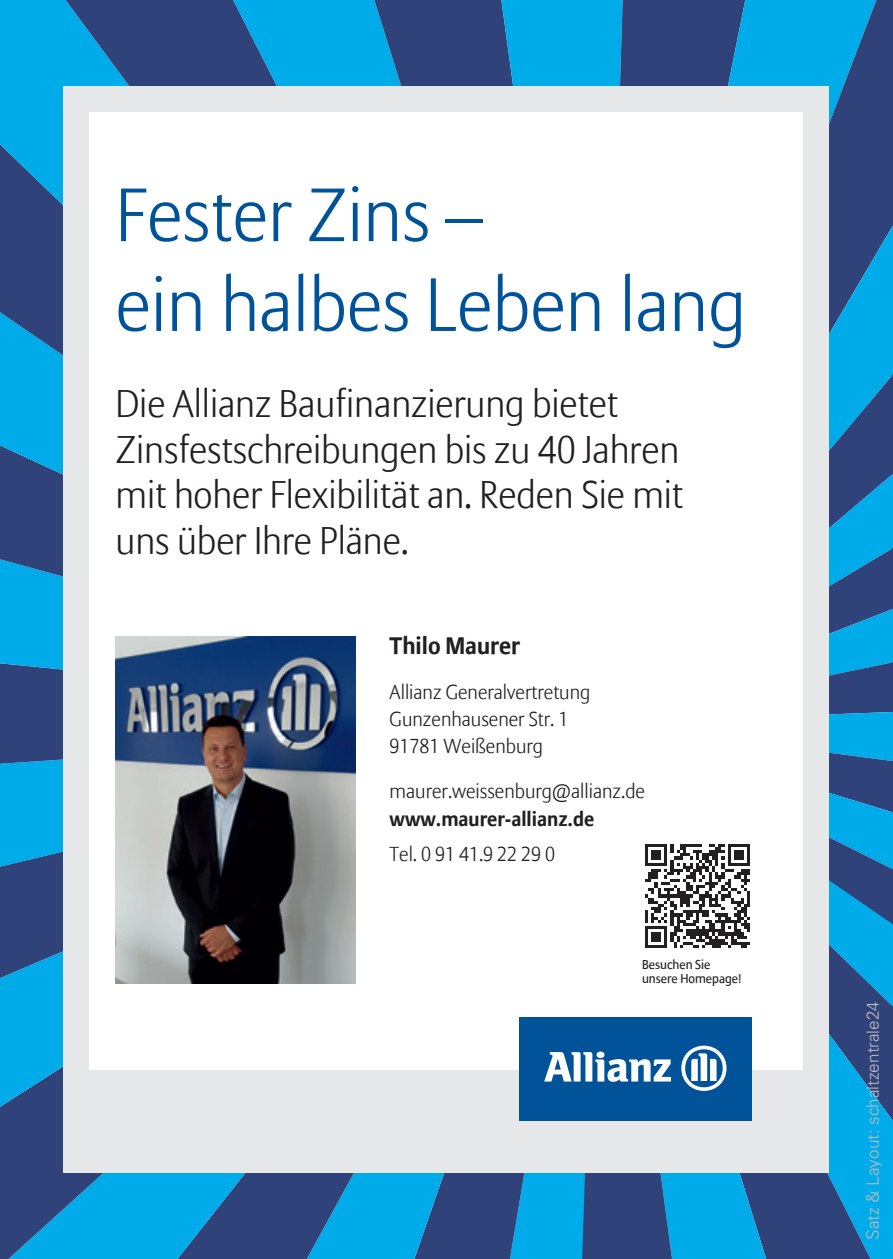
<style>
.page{position:relative;width:893px;height:1259px;background:#fff}
.page>*{position:absolute;margin:0;border:0;box-sizing:border-box;transform-origin:0 0}
.t1{font:300 74.7px/89.7px "Allianz Sans";color:#015399}
.t2{font:300 38.4px/45.6px "Allianz Sans";letter-spacing:-.005em;color:#231f20}
.t3{font:700 23.7px "Allianz Sans";color:#231f20}
.t4{font:300 20.1px/26.7px "Allianz Sans";color:#231f20}
.t5{font:700 20.1px "Allianz Sans";color:#231f20}
.t6{font:300 17.1px "Univers";color:#bcbdc0}
.t7{font:12.9px/13.8px "Allianz Sans";color:#231f20}
</style>
<div class="page">
<svg style="left:0;top:1246px;width:567px;height:13px;background:#147fba"></svg>
<svg style="left:0;top:1102px;width:567px;height:144px;background:#1b75af"></svg>
<svg style="left:0;top:949px;width:64px;height:153px;background:#0a95d2"></svg>
<svg style="left:0;top:789px;width:64px;height:160px;background:#1b70aa"></svg>
<svg style="left:0;top:723px;width:64px;height:66px;background:#1f6fa9"></svg>
<svg style="left:0;top:0;width:23px;height:723px;background:#167ab5"></svg>
<svg style="left:23px;top:0;width:138px;height:723px;background:#1a7ab4"></svg>
<svg style="left:161px;top:0;width:150px;height:86px;background:#1e68a2"></svg>
<svg style="left:311px;top:0;width:158px;height:86px;background:#1875af"></svg>
<svg style="left:469px;top:0;width:131px;height:86px;background:#0e8cc8"></svg>
<svg style="left:600px;top:0;width:293px;height:93px;background:#1875b0"></svg>
<div style="left:829px;top:93px;width:64px;height:132px;background:#30427a"></div>
<svg style="left:829px;top:225px;width:64px;height:146px;background:#1283bf"></svg>
<svg style="left:829px;top:371px;width:64px;height:155px;background:#1b6faa"></svg>
<svg style="left:829px;top:526px;width:64px;height:161px;background:#167cb7"></svg>
<svg style="left:829px;top:687px;width:64px;height:36px;background:#235f98"></svg>
<svg style="left:887px;top:723px;width:6px;height:536px;background:#1380bb"></svg>
<svg style="left:729px;top:723px;width:158px;height:536px;background:#1877b2"></svg>
<svg style="left:567px;top:1172px;width:162px;height:87px;background:#1b76b0"></svg>
<div style="left:64px;top:86px;width:765px;height:1086px;background:#e6e7e9"></div>
<div style="left:90px;top:112px;width:713px;height:957px;background:#fff"></div>
<div style="left:519px;top:1017px;width:233px;height:104px;background:#015399"></div>
<svg style="left:544px;top:1051px;width:127px;height:30px"></svg>
<svg style="left:681px;top:1045px;width:45px;height:46px"></svg>
<img style="left:115px;top:637px;width:241px;height:346px">
<img style="left:645px;top:844px;width:105px;height:104px">
<h1 class="t1" style="left:115px;top:174px;width:632px">Fester Zins –<br>ein halbes Leben lang</h1>
<p class="t2" style="left:115px;top:382px;width:569px">Die Allianz Baufinanzierung bietet Zinsfestschreibungen bis zu 40 Jahren mit hoher Flexibilität an. Reden Sie mit uns über Ihre Pläne.</p>
<p class="t3" style="left:390px;top:631px;width:132px">Thilo Maurer</p>
<p class="t4" style="left:390px;top:679px;width:202px">Allianz Generalvertretung<br>Gunzenhausener Str. 1<br>91781 Weißenburg</p>
<p class="t4" style="left:390px;top:779px;width:257px">maurer.weissenburg@allianz.de</p>
<p class="t5" style="left:390px;top:806px;width:206px">www.maurer-allianz.de</p>
<p class="t4" style="left:390px;top:841px;width:167px">Tel. 0 91 41.9 22 29 0</p>
<p class="t7" style="left:642px;top:958px;width:101px">Besuchen Sie unsere Homepage!</p>
<p class="t6" style="left:862px;top:1239px;width:240px;rotate:-90deg">Satz &amp; Layout: schaltzentrale24</p>
</div>
